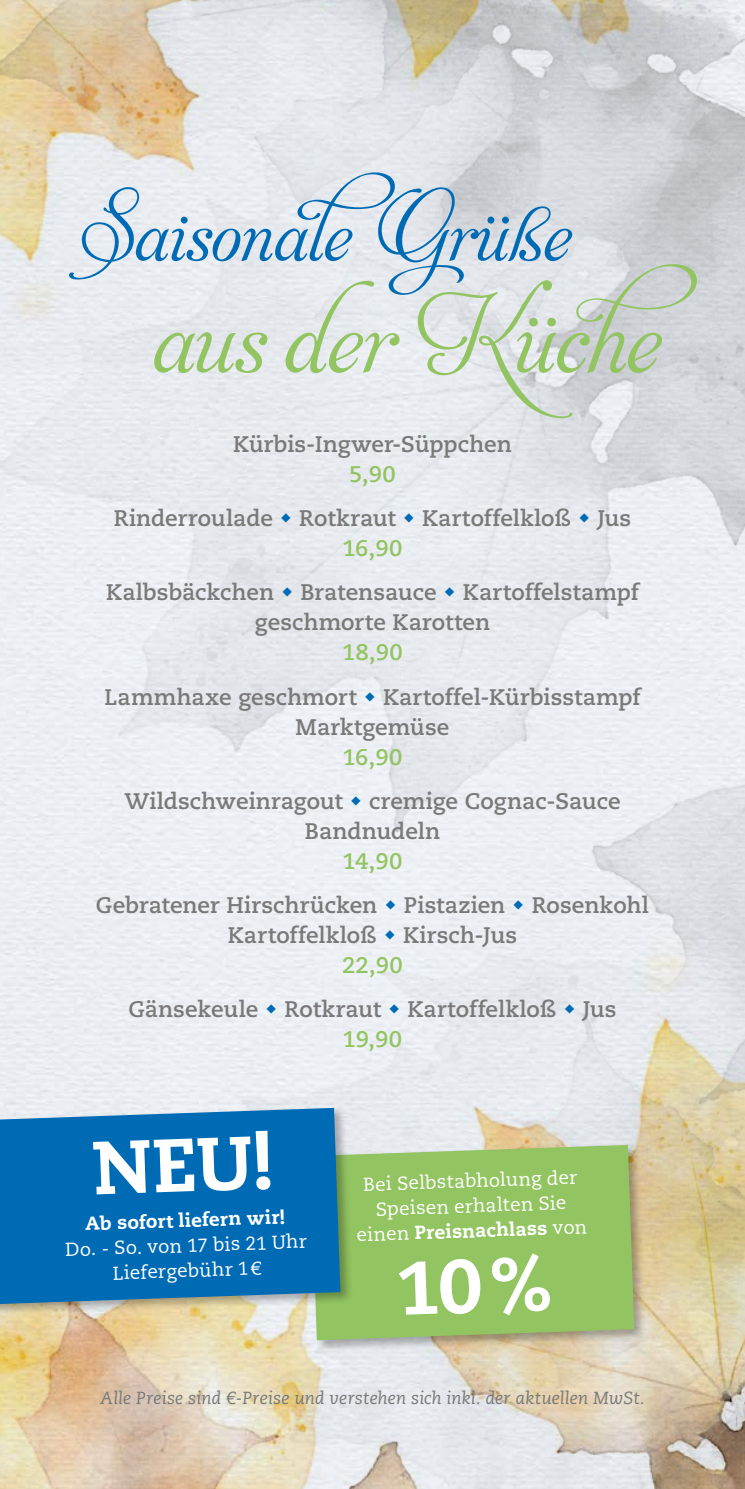
<style>
.page{position:relative;width:745px;height:1489px;background:#fff}
.page>*{position:absolute;margin:0;border:0;box-sizing:border-box;transform-origin:0 0}
.t1{font:77.5px "Aphrodite Pro";color:#92c461}
.t2{font:800 75px "Caecilia LT Std";color:#fff}
.t3{font:62.5px "Aphrodite Pro";color:#006bb5}
.t4{font:700 22.5px/30px "Caecilia LT Std";color:#787978;text-align:center}
.t5{font:700 22.5px "Caecilia LT Std";letter-spacing:.015em;color:#92c461}
.t6{font:18.75px/25px "Caecilia LT Std";color:#fff;text-align:center}
.t7{font:800 18.75px "Caecilia LT Std";color:#fff}
.t8{font:italic 17.5px "Caecilia LT Std";letter-spacing:.005em;color:#787978}
.s1{font-weight:800}
</style>
<div class="page">
<img style="left:0;top:897px;width:744px;height:591px">
<img style="left:0;top:0;width:719px;height:372px">
<div style="left:307px;top:1141px;width:339px;height:211px;background:#000;opacity:.3"></div>
<svg style="left:310px;top:1144px;width:324px;height:196px;background:#96c367"></svg>
<div style="left:0;top:1104px;width:352px;height:213px;background:#000;opacity:.3"></div>
<div style="left:0;top:1107px;width:340px;height:196px;background:#006bb5"></div>
<svg style="left:281px;top:513px;width:9px;height:9px"></svg>
<svg style="left:404px;top:513px;width:9px;height:9px"></svg>
<svg style="left:579px;top:513px;width:9px;height:9px"></svg>
<svg style="left:282px;top:587px;width:9px;height:10px"></svg>
<svg style="left:445px;top:587px;width:9px;height:10px"></svg>
<svg style="left:365px;top:691px;width:9px;height:10px"></svg>
<svg style="left:351px;top:795px;width:9px;height:10px"></svg>
<svg style="left:385px;top:900px;width:10px;height:9px"></svg>
<svg style="left:513px;top:900px;width:9px;height:9px"></svg>
<svg style="left:385px;top:930px;width:9px;height:9px"></svg>
<svg style="left:266px;top:1004px;width:10px;height:9px"></svg>
<svg style="left:389px;top:1004px;width:9px;height:9px"></svg>
<svg style="left:564px;top:1004px;width:9px;height:9px"></svg>
<div style="left:398px;top:1252px;width:152px;height:63px;background:#92c461"></div>
<h3 class="t3" style="left:77px;top:202px;width:494px">Saisonale Grüße</h3>
<h1 class="t1" style="left:152px;top:300px;width:557px">aus der Küche</h1>
<p class="t4" style="left:233px;top:429px;width:280px">Kürbis-Ingwer-Süppchen</p>
<p class="t5" style="left:349px;top:461px;width:48px">5,90</p>
<p class="t4" style="left:114px;top:503px;width:518px">Rinderroulade Rotkraut Kartoffelkloß Jus</p>
<p class="t5" style="left:342px;top:535px;width:61px">16,90</p>
<p class="t4" style="left:106px;top:578px;width:534px">Kalbsbäckchen Bratensauce Kartoffelstampf geschmorte Karotten</p>
<p class="t5" style="left:342px;top:639px;width:62px">18,90</p>
<p class="t4" style="left:104px;top:682px;width:537px">Lammhaxe geschmort Kartoffel-Kürbisstampf<br>Marktgemüse</p>
<p class="t5" style="left:342px;top:743px;width:61px">16,90</p>
<p class="t4" style="left:124px;top:786px;width:497px">Wildschweinragout cremige Cognac-Sauce<br>Bandnudeln</p>
<p class="t5" style="left:342px;top:847px;width:61px">14,90</p>
<p class="t4" style="left:96px;top:890px;width:554px">Gebratener Hirschrücken Pistazien Rosenkohl<br>Kartoffelkloß Kirsch-Jus</p>
<p class="t5" style="left:342px;top:951px;width:62px">22,90</p>
<p class="t4" style="left:128px;top:994px;width:489px">Gänsekeule Rotkraut Kartoffelkloß Jus</p>
<p class="t5" style="left:342px;top:1026px;width:61px">19,90</p>
<h2 class="t2" style="left:91px;top:1121px;width:182px;rotate:-2deg">NEU!</h2>
<p class="t7" style="left:85px;top:1212px;width:201px;rotate:-2deg">Ab sofort liefern wir!</p>
<p class="t6" style="left:65px;top:1237px;width:243px;rotate:-2deg">Do. - So. von 17 bis 21 Uhr<br>Liefergebühr 1€</p>
<p class="t6" style="left:354px;top:1172px;width:232px;rotate:-2deg">Bei Selbstabholung der<br>Speisen erhalten Sie einen <span class="s1">Preisnachlass</span> von</p>
<p class="t8" style="left:100px;top:1387px;width:545px">Alle Preise sind €-Preise und verstehen sich inkl. der aktuellen MwSt.</p>
</div>
